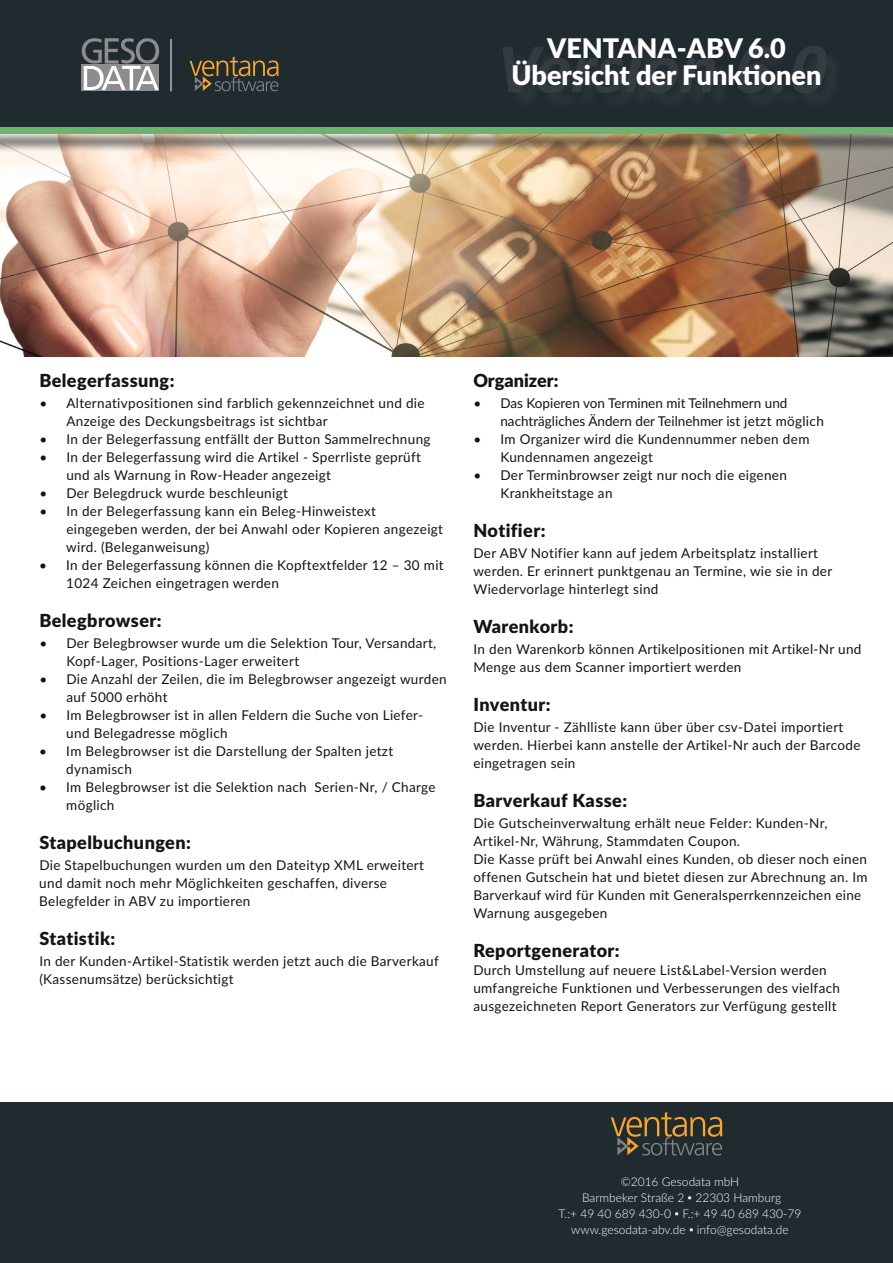
<style>
.page{position:relative;width:893px;height:1263px;background:#fff}
.page>*{position:absolute;margin:0;border:0;box-sizing:border-box;transform-origin:0 0}
.t1{font:italic 700 72px "Calibri";color:#fff}
.t2{font:900 27px/27px "Lato";color:#fff;text-align:center}
.t3{font:900 18px "Lato";letter-spacing:.025em;color:#131413}
.t4{font:900 18px "Lato";color:#131413}
.t5{font:13.5px/18px "Lato";letter-spacing:.025em;color:#131413}
.t6{font:13.5px/18px "Lato";color:#131413}
.t7{font:300 12px/16px "Lato";color:#fff;text-align:center}
</style>
<div class="page">
<div style="left:0;top:1102px;width:893px;height:161px;background:#202b30"></div>
<div style="left:0;top:0;width:893px;height:128px;background:#202b30"></div>
<img style="left:0;top:166px;width:893px;height:190px">
<div style="left:82px;top:64px;width:77px;height:27px;background:#8e8c8f"></div>
<svg style="left:82px;top:38px;width:77px;height:52px"></svg>
<svg style="left:190px;top:57px;width:89px;height:34px;background:#4e4736"></svg>
<div style="left:505px;top:48px;width:340px;height:64px;background:#222d31"></div>
<svg style="left:611px;top:1112px;width:111px;height:43px"></svg>
<hr style="left:171px;top:39px;width:1px;height:52px;background:#fff">
<div style="left:0;top:130px;width:893px;height:36px;background:#131413;opacity:.75"></div>
<div style="left:0;top:128px;width:893px;height:6px;background:#6bb46f"></div>
<h2 class="t2" style="left:512px;top:34px;width:311px">VENTANA-ABV 6.0<br>Übersicht der Funktionen</h2>
<h1 class="t1" style="left:496px;top:23px;width:332px">Version 6.0</h1>
<h3 class="t3" style="left:39px;top:366px;width:137px">Belegerfassung:</h3>
<p class="t5" style="left:66px;top:393px;width:360px;text-indent:-27px">• Alternativpositionen sind farblich gekennzeichnet und die<br>Anzeige des Deckungsbeitrags ist sichtbar</p>
<p class="t5" style="left:39px;top:429px;width:393px">• In der Belegerfassung entfällt der Button Sammelrechnung</p>
<p class="t5" style="left:66px;top:447px;width:356px;text-indent:-27px">• In der Belegerfassung wird die Artikel - Sperrliste geprüft und als Warnung in Row-Header angezeigt</p>
<p class="t5" style="left:39px;top:483px;width:250px">• Der Belegdruck wurde beschleunigt</p>
<p class="t5" style="left:66px;top:501px;width:378px;text-indent:-27px">• In der Belegerfassung kann ein Beleg-Hinweistext eingegeben werden, der bei Anwahl oder Kopieren angezeigt wird. (Beleganweisung)</p>
<p class="t5" style="left:66px;top:555px;width:379px;text-indent:-27px">• In der Belegerfassung können die Kopftextfelder 12 – 30 mit<br>1024 Zeichen eingetragen werden</p>
<h3 class="t3" style="left:39px;top:606px;width:124px">Belegbrowser:</h3>
<p class="t5" style="left:66px;top:633px;width:371px;text-indent:-27px">• Der Belegbrowser wurde um die Selektion Tour, Versandart,<br>Kopf-Lager, Positions-Lager erweitert</p>
<p class="t5" style="left:66px;top:669px;width:382px;text-indent:-27px">• Die Anzahl der Zeilen, die im Belegbrowser angezeigt wurden auf 5000 erhöht</p>
<p class="t5" style="left:66px;top:705px;width:358px;text-indent:-27px">• Im Belegbrowser ist in allen Feldern die Suche von Liefer&shy;und Belegadresse möglich</p>
<p class="t5" style="left:66px;top:741px;width:328px;text-indent:-27px">• Im Belegbrowser ist die Darstellung der Spalten jetzt dynamisch</p>
<p class="t5" style="left:66px;top:777px;width:371px;text-indent:-27px">• Im Belegbrowser ist die Selektion nach Serien-Nr, / Charge möglich</p>
<h3 class="t3" style="left:39px;top:828px;width:153px">Stapelbuchungen:</h3>
<p class="t5" style="left:39px;top:855px;width:386px">Die Stapelbuchungen wurden um den Dateityp XML erweitert und damit noch mehr Möglichkeiten geschaffen, diverse<br>Belegfelder in ABV zu importieren</p>
<h3 class="t3" style="left:39px;top:924px;width:77px">Statistik:</h3>
<p class="t5" style="left:39px;top:951px;width:401px">In der Kunden-Artikel-Statistik werden jetzt auch die Barverkauf (Kassenumsätze) berücksichtigt</p>
<h3 class="t4" style="left:473px;top:366px;width:86px">Organizer:</h3>
<p class="t6" style="left:500px;top:393px;width:325px;text-indent:-27px">• Das Kopieren von Terminen mit Teilnehmern und nachträgliches Ändern der Teilnehmer ist jetzt möglich</p>
<p class="t5" style="left:500px;top:429px;width:310px;text-indent:-27px">• Im Organizer wird die Kundennummer neben dem<br>Kundennamen angezeigt</p>
<p class="t5" style="left:500px;top:465px;width:288px;text-indent:-27px">• Der Terminbrowser zeigt nur noch die eigenen<br>Krankheitstage an</p>
<h3 class="t3" style="left:473px;top:516px;width:74px">Notifier:</h3>
<p class="t5" style="left:473px;top:543px;width:360px">Der ABV Notifier kann auf jedem Arbeitsplatz installiert werden. Er erinnert punktgenau an Termine, wie sie in der<br>Wiedervorlage hinterlegt sind</p>
<h3 class="t3" style="left:473px;top:612px;width:102px">Warenkorb:</h3>
<p class="t5" style="left:473px;top:639px;width:390px">In den Warenkorb können Artikelpositionen mit Artikel-Nr und<br>Menge aus dem Scanner importiert werden</p>
<h3 class="t3" style="left:473px;top:690px;width:79px">Inventur:</h3>
<p class="t5" style="left:473px;top:717px;width:389px">Die Inventur - Zählliste kann über über csv-Datei importiert werden. Hierbei kann anstelle der Artikel-Nr auch der Barcode eingetragen sein</p>
<h3 class="t3" style="left:473px;top:786px;width:155px">Barverkauf Kasse:</h3>
<p class="t5" style="left:473px;top:813px;width:395px">Die Gutscheinverwaltung erhält neue Felder: Kunden-Nr, Artikel-Nr, Währung, Stammdaten Coupon.<br>Die Kasse prüft bei Anwahl eines Kunden, ob dieser noch einen offenen Gutschein hat und bietet diesen zur Abrechnung an. Im Barverkauf wird für Kunden mit Generalsperrkennzeichen eine Warnung ausgegeben</p>
<h3 class="t3" style="left:473px;top:936px;width:148px">Reportgenerator:</h3>
<p class="t5" style="left:473px;top:960px;width:368px">Durch Umstellung auf neuere List&amp;Label-Version werden umfangreiche Funktionen und Verbesserungen des vielfach ausgezeichneten Report Generators zur Verfügung gestellt</p>
<p class="t7" style="left:558px;top:1173px;width:244px">©2016 Gesodata mbH<br>Barmbeker Straße 2 ▪ 22303 Hamburg<br>T.:+ 49 40 689 430-0 ▪ F.:+ 49 40 689 430-79 www.gesodata-abv.de ▪ info@gesodata.de</p>
</div>
